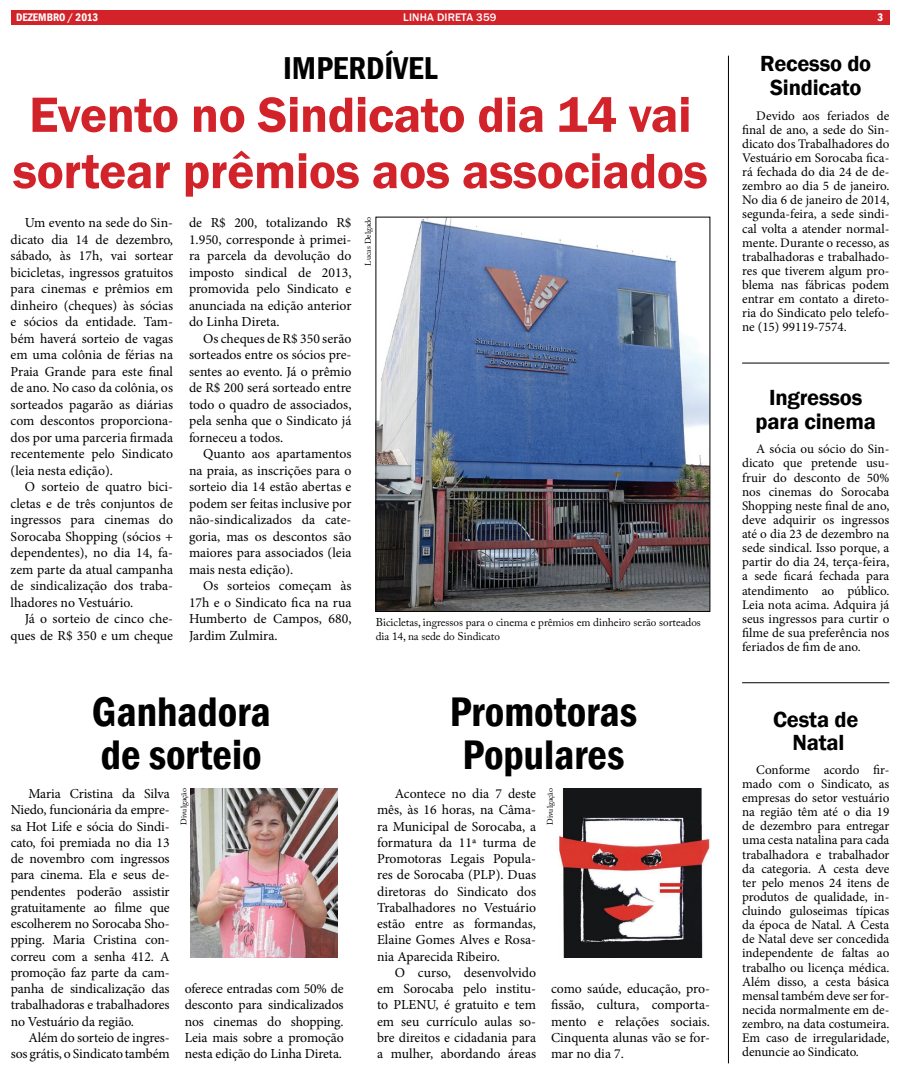
<style>
.page{position:relative;width:900px;height:1074px;background:#fff}
.page>*{position:absolute;margin:0;border:0;box-sizing:border-box;transform-origin:0 0}
.t1{font:600 51.25px/56.2px "Franklin Gothic";letter-spacing:-.01em;color:#d2232a;text-align:center}
.t2{font:600 condensed 42.5px/42.5px "Franklin Gothic";color:#000}
.t3{font:600 condensed 32.5px "Franklin Gothic";color:#000}
.t4{font:600 22.5px/23.8px "Franklin Gothic";letter-spacing:-.01em;color:#000;text-align:center}
.t5{font:13.75px/16.5px "Minion Pro";letter-spacing:-.005em;color:#000;text-align:justify}
.t6{font:13.12px/14.1px "Minion Pro";letter-spacing:-.005em;color:#000;text-align:justify}
.t7{font:11.25px/13.5px "Adobe Caslon Pro";letter-spacing:-.005em;color:#000}
.t8{font:600 condensed 11.25px "Franklin Gothic";color:#fff}
.t9{font:500 11.25px "Franklin Gothic";letter-spacing:.015em;color:#fff}
.t10{font:8.12px "Adobe Caslon Pro";color:#000}
</style>
<div class="page">
<div style="left:11px;top:11px;width:878px;height:14px;background:#d2232a"></div>
<img style="left:378px;top:219px;width:330px;height:390px">
<img style="left:190px;top:788px;width:148px;height:170px">
<hr style="left:742px;top:363px;width:147px;height:1px;background:#000">
<hr style="left:742px;top:682px;width:147px;height:1px;background:#000">
<hr style="left:728px;top:56px;width:1px;height:1007px;background:#000">
<img style="left:559px;top:788px;width:151px;height:170px">
<p class="t8" style="left:16px;top:10px;width:84px">DEZEMBRO / 2013</p>
<p class="t9" style="left:403px;top:10px;width:95px">LINHA DIRETA 359</p>
<p class="t8" style="left:877px;top:10px;width:7px">3</p>
<p class="t3" style="left:283px;top:46px;width:156px">IMPERDÍVEL</p>
<p class="t1" style="left:13px;top:87px;width:697px">Evento no Sindicato dia 14 vai sortear prêmios aos associados</p>
<p class="t5" style="left:11px;top:214px;width:164px;text-indent:14px">Um evento na sede do Sin&shy;dicato dia 14 de dezembro, sábado, às 17h, vai sortear bicicletas, ingressos gratuitos para cinemas e prêmios em dinheiro (cheques) às sócias e sócios da entidade. Tam&shy;bém haverá sorteio de vagas em uma colônia de férias na Praia Grande para este final de ano. No caso da colônia, os sorteados pagarão as diárias com descontos proporciona&shy;dos por uma parceria firmada recentemente pelo Sindicato (leia nesta edição).</p>
<p class="t5" style="left:11px;top:478px;width:164px;text-indent:14px">O sorteio de quatro bici&shy;cletas e de três conjuntos de ingressos para cinemas do Sorocaba Shopping (sócios + dependentes), no dia 14, fa&shy;zem parte da atual campanha de sindicalização dos traba&shy;lhadores no Vestuário.</p>
<p class="t5" style="left:11px;top:610px;width:164px;text-align:right">Já o sorteio de cinco che&shy;ques de R$ 350 e um cheque</p>
<p class="t10" style="left:363px;top:266px;width:51px;rotate:-90deg">Lucas Delgado</p>
<p class="t5" style="left:189px;top:214px;width:164px">de R$ 200, totalizando R$ 1.950, corresponde à primei&shy;ra parcela da devolução do imposto sindical de 2013, promovida pelo Sindicato e anunciada na edição anterior do Linha Direta.</p>
<p class="t5" style="left:189px;top:330px;width:164px;text-indent:14px">Os cheques de R$ 350 serão sorteados entre os sócios pre&shy;sentes ao evento. Já o prêmio de R$ 200 será sorteado entre todo o quadro de associados, pela senha que o Sindicato já forneceu a todos.</p>
<p class="t5" style="left:189px;top:445px;width:164px;text-indent:14px">Quanto aos apartamentos na praia, as inscrições para o sorteio dia 14 estão abertas e podem ser feitas inclusive por não-sindicalizados da cate&shy;goria, mas os descontos são maiores para associados (leia mais nesta edição).</p>
<p class="t5" style="left:189px;top:577px;width:164px;text-indent:14px">Os sorteios começam às 17h e o Sindicato fica na rua Humberto de Campos, 680, Jardim Zulmira.</p>
<p class="t7" style="left:376px;top:615px;width:327px">Bicicletas, ingressos para o cinema e prêmios em dinheiro serão sorteados dia 14, na sede do Sindicato</p>
<p class="t2" style="left:92px;top:690px;width:181px">Ganhadora de sorteio</p>
<p class="t2" style="left:450px;top:690px;width:189px">Promotoras<br>Populares</p>
<p class="t5" style="left:11px;top:785px;width:161px;text-indent:18px">Maria Cristina da Silva Niedo, funcionária da empre&shy;sa Hot Life e sócia do Sindi&shy;cato, foi premiada no dia 13 de novembro com ingressos para cinema. Ela e seus de&shy;pendentes poderão assistir gratuitamente ao filme que escolherem no Sorocaba Sho&shy;pping. Maria Cristina con&shy;correu com a senha 412. A promoção faz parte da cam&shy;panha de sindicalização das trabalhadoras e trabalhadores no Vestuário da região.</p>
<p class="t5" style="left:11px;top:1029px;width:160px;text-align:right">Além do sorteio de ingres&shy;sos grátis, o Sindicato também</p>
<p class="t5" style="left:377px;top:785px;width:161px;text-indent:18px">Acontece no dia 7 deste mês, às 16 horas, na Câma&shy;ra Municipal de Sorocaba, a formatura da 11ª turma de Promotoras Legais Popula&shy;res de Sorocaba (PLP). Duas diretoras do Sindicato dos Trabalhadores no Vestuário estão entre as formandas, Elaine Gomes Alves e Rosa&shy;nia Aparecida Ribeiro.</p>
<p class="t5" style="left:377px;top:964px;width:160px;text-indent:18px">O curso, desenvolvido em Sorocaba pelo institu&shy;to PLENU, é gratuito e tem em seu currículo aulas so&shy;bre direitos e cidadania para a mulher, abordando áreas</p>
<p class="t10" style="left:179px;top:825px;width:38px;rotate:-90deg">Divulgação</p>
<p class="t10" style="left:545px;top:825px;width:38px;rotate:-90deg">Divulgação</p>
<p class="t5" style="left:185px;top:980px;width:161px">oferece entradas com 50% de desconto para sindicalizados nos cinemas do shopping.<br>Leia mais sobre a promoção nesta edição do Linha Direta.</p>
<p class="t5" style="left:551px;top:980px;width:161px">como saúde, educação, pro&shy;fissão, cultura, comporta&shy;mento e relações sociais.<br>Cinquenta alunas vão se for&shy;mar no dia 7.</p>
<p class="t4" style="left:760px;top:52px;width:113px">Recesso do<br>Sindicato</p>
<p class="t6" style="left:742px;top:108px;width:149px;text-indent:14px">Devido aos feriados de final de ano, a sede do Sin&shy;dicato dos Trabalhadores do Vestuário em Sorocaba fica&shy;rá fechada do dia 24 de de&shy;zembro ao dia 5 de janeiro.<br>No dia 6 de janeiro de 2014, segunda-feira, a sede sindi&shy;cal volta a atender normal&shy;mente. Durante o recesso, as trabalhadoras e trabalhado&shy;res que tiverem algum pro&shy;blema nas fábricas podem entrar em contato a direto&shy;ria do Sindicato pelo telefo&shy;ne (15) 99119-7574.</p>
<p class="t4" style="left:756px;top:386px;width:122px">Ingressos para cinema</p>
<p class="t6" style="left:742px;top:442px;width:149px;text-indent:14px">A sócia ou sócio do Sin&shy;dicato que pretende usu&shy;fruir do desconto de 50% nos cinemas do Sorocaba Shopping neste final de ano, deve adquirir os ingressos até o dia 23 de dezembro na sede sindical. Isso porque, a partir do dia 24, terça-feira, a sede ficará fechada para atendimento ao público.<br>Leia nota acima. Adquira já seus ingressos para curtir o filme de sua preferência nos feriados de fim de ano.</p>
<p class="t4" style="left:773px;top:707px;width:87px">Cesta de<br>Natal</p>
<p class="t6" style="left:742px;top:762px;width:149px;text-indent:14px">Conforme acordo fir&shy;mado com o Sindicato, as empresas do setor vestuário na região têm até o dia 19 de dezembro para entregar uma cesta natalina para cada trabalhadora e trabalhador da categoria. A cesta deve ter pelo menos 24 itens de produtos de qualidade, in&shy;cluindo guloseimas típicas da época de Natal. A Cesta de Natal deve ser concedida independente de faltas ao trabalho ou licença médica.<br>Além disso, a cesta básica mensal também deve ser for&shy;necida normalmente em de&shy;zembro, na data costumeira.<br>Em caso de irregularidade, denuncie ao Sindicato.</p>
</div>
